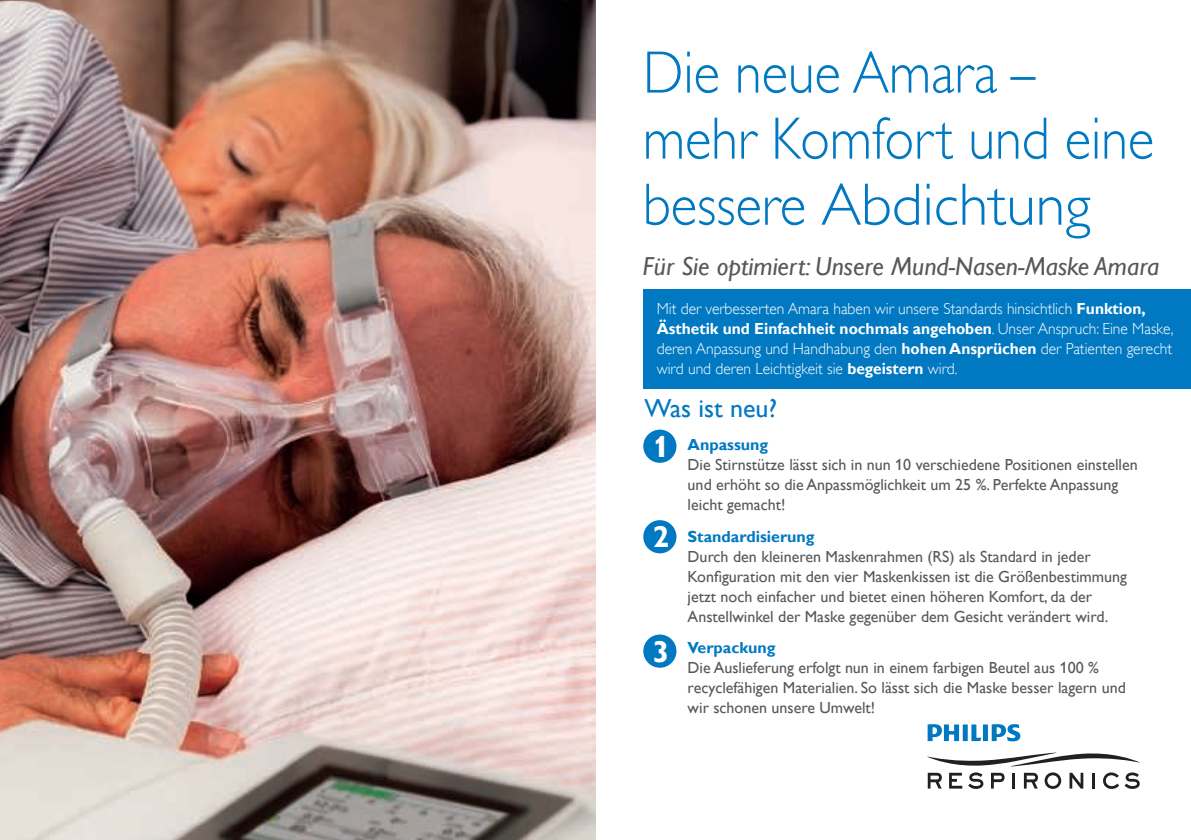
<style>
.page{position:relative;width:1191px;height:840px;background:#fff}
.page>*{position:absolute;margin:0;border:0;box-sizing:border-box;transform-origin:0 0}
.t1{font:60px/66px "Gill Sans Alt One WGL Light";color:#0079c2;scale:.91 1}
.t2{font:700 30px "Gill Sans Alt One WGL";color:#fff}
.t3{font:italic 26px "Gill Sans Alt One WGL";color:#57585a}
.t4{font:26px "Gill Sans Alt One WGL";color:#0079c2}
.t5{font:16px/20px "Gill Sans Alt One WGL";color:#57585a}
.t6{font:16px/20px "Gill Sans Alt One WGL Light";color:#fff}
.t7{font:700 16px "Gill Sans Alt One WGL";color:#fff}
.t8{font:700 16px "Gill Sans Alt One WGL";color:#0079c2}
.s1{font-family:"Gill Sans Alt One WGL";font-weight:700}
.s2{font-family:"Gill Sans Alt One WGL Light";font-weight:400}
</style>
<div class="page">
<div style="left:643px;top:289px;width:548px;height:99px;background:#0079c2"></div>
<svg style="left:927px;top:724px;width:93px;height:17px"></svg>
<svg style="left:1103px;top:772px;width:36px;height:16px"></svg>
<svg style="left:1069px;top:772px;width:14px;height:16px"></svg>
<svg style="left:949px;top:772px;width:13px;height:16px"></svg>
<svg style="left:968px;top:772px;width:15px;height:16px"></svg>
<svg style="left:991px;top:772px;width:13px;height:16px"></svg>
<svg style="left:1012px;top:773px;width:2px;height:15px"></svg>
<hr style="left:1092px;top:772px;width:3px;height:16px;background:#231f20">
<svg style="left:927px;top:772px;width:14px;height:16px"></svg>
<svg style="left:1024px;top:772px;width:14px;height:16px"></svg>
<svg style="left:1044px;top:772px;width:17px;height:16px"></svg>
<svg style="left:927px;top:752px;width:212px;height:14px"></svg>
<img style="left:0;top:0;width:595px;height:839px">
<div style="left:643px;top:634px;width:33px;height:33px;background:#0079c2;border-radius:50%"></div>
<div style="left:643px;top:429px;width:33px;height:33px;background:#0079c2;border-radius:50%"></div>
<div style="left:643px;top:520px;width:33px;height:33px;background:#0079c2;border-radius:50%"></div>
<h1 class="t1" style="left:643px;top:40px;width:563px">Die neue Amara – mehr Komfort und eine bessere Abdichtung</h1>
<h3 class="t3" style="left:643px;top:248px;width:518px">Für Sie optimiert: Unsere Mund-Nasen-Maske Amara</h3>
<p class="t6" style="left:657px;top:298px;width:490px">Mit der verbesserten Amara haben wir unsere Standards hinsichtlich <span class="s1">Funktion,</span></p>
<p class="t7" style="left:657px;top:317px;width:518px">Ästhetik und Einfachheit nochmals angehoben<span class="s2">. Unser Anspruch: Eine Maske,</span></p>
<p class="t6" style="left:657px;top:338px;width:517px">deren Anpassung und Handhabung den <span class="s1">hohen Ansprüchen</span> der Patienten gerecht wird und deren Leichtigkeit sie <span class="s1">begeistern</span> wird.</p>
<h3 class="t4" style="left:644px;top:390px;width:134px">Was ist neu?</h3>
<h2 class="t2" style="left:652px;top:426px;width:18px">1</h2>
<h2 class="t2" style="left:652px;top:516px;width:18px">2</h2>
<h2 class="t2" style="left:652px;top:630px;width:18px">3</h2>
<p class="t8" style="left:687px;top:433px;width:82px">Anpassung</p>
<p class="t5" style="left:687px;top:454px;width:451px">Die Stirnstütze lässt sich in nun 10 verschiedene Positionen einstellen und erhöht so die Anpassmöglichkeit um 25 %. Perfekte Anpassung leicht gemacht!</p>
<p class="t8" style="left:687px;top:525px;width:128px">Standardisierung</p>
<p class="t5" style="left:687px;top:545px;width:441px">Durch den kleineren Maskenrahmen (RS) als Standard in jeder Konfiguration mit den vier Maskenkissen ist die Größenbestimmung jetzt noch einfacher und bietet einen höheren Komfort, da der Anstellwinkel der Maske gegenüber dem Gesicht verändert wird.</p>
<p class="t8" style="left:687px;top:636px;width:89px">Verpackung</p>
<p class="t5" style="left:687px;top:657px;width:440px">Die Auslieferung erfolgt nun in einem farbigen Beutel aus 100 % recyclefähigen Materialien. So lässt sich die Maske besser lagern und wir schonen unsere Umwelt!</p>
</div>
